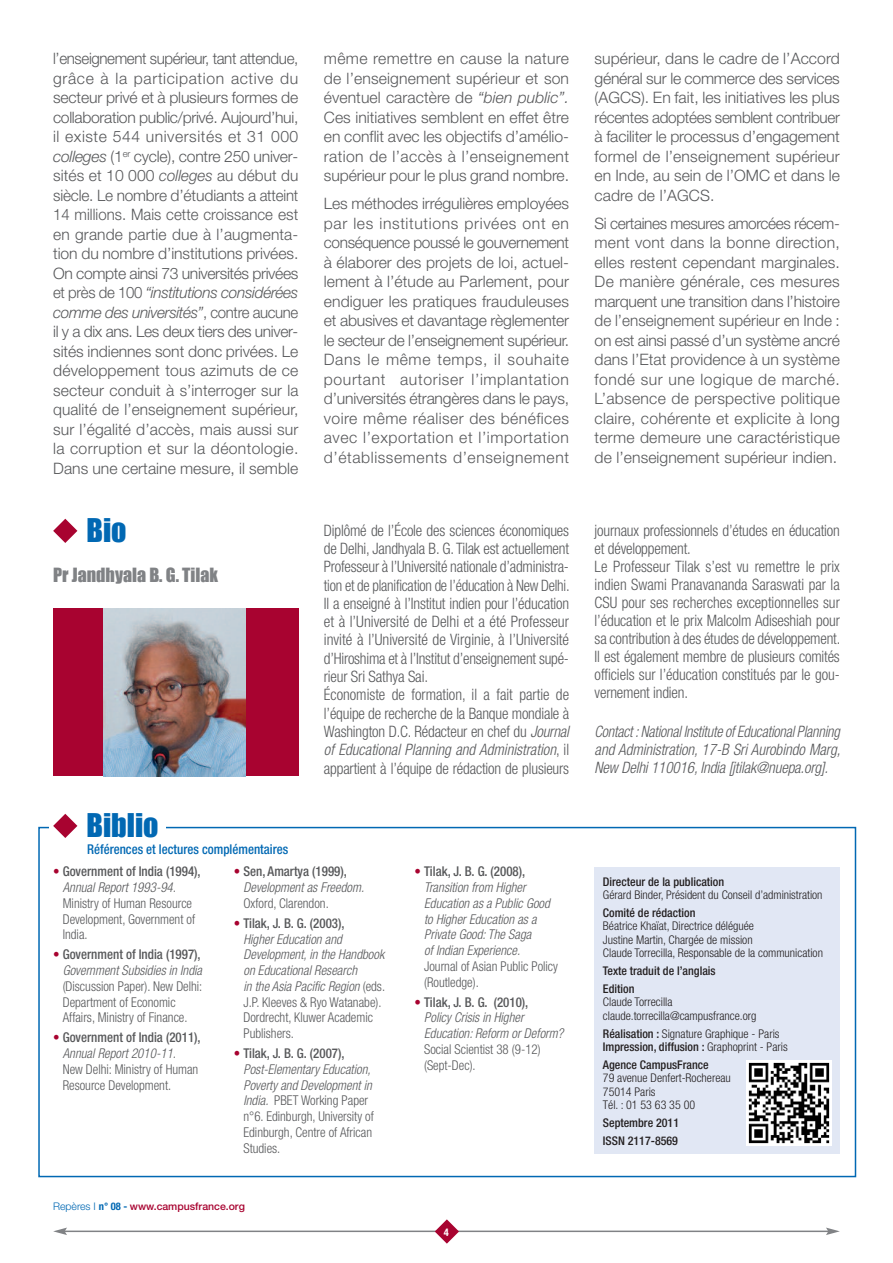
<style>
.page{position:relative;width:893px;height:1263px;background:#fff}
.page>*{position:absolute;margin:0;border:0;box-sizing:border-box;transform-origin:0 0}
.t1{font:30px "Impact";color:#0168b3}
.t2{font:18px "Impact";color:#808285}
.t3{font:300 15.75px/19.5px "Helvetica Neue";letter-spacing:.01em;color:#57585a;text-align:justify}
.t4{font:300 condensed 15.75px/18.3px "Helvetica Neue";letter-spacing:-.01em;color:#57585a;scale:.96 1}
.t5{font:300 15.75px/19.5px "Helvetica Neue";letter-spacing:.01em;color:#57585a;text-align:justify;scale:.96 1}
.t6{font:italic 300 condensed 15.75px/18px "Helvetica Neue";letter-spacing:-.005em;color:#57585a;text-align:justify;scale:.92 1}
.t7{font:italic 300 condensed 13.5px/15.8px "Helvetica Neue";letter-spacing:.005em;color:#57585a;scale:.96 1}
.t8{font:300 condensed 13.5px/15.8px "Helvetica Neue";color:#57585a;scale:.96 1}
.t9{font:500 condensed 13.5px/15.8px "Helvetica Neue";color:#57585a;scale:.96 1}
.t10{font:500 condensed 13.5px "Helvetica Neue";color:#0168b3;scale:.96 1}
.t11{font:300 condensed 12px/13.5px "Helvetica Neue";color:#231f20}
.t12{font:500 condensed 12px/17.7px "Helvetica Neue";color:#231f20}
.t13{font:500 10.5px "Helvetica Neue";color:#a80330}
.t14{font:700 condensed 10.5px "Helvetica Neue";color:#fff}
.s1{font-style:italic}
.s2{color:#a80330}
.s3{font-weight:300;font-style:italic}
.s4{font-weight:500;font-style:normal;color:#a80330}
.s5{font-weight:500;font-style:normal}
.s6{font-style:normal}
.s7{font-weight:500;color:#a80330}
.s8{font-weight:500}
.s9{font-weight:300;color:#0168b3}
.s10{font-weight:700;font-stretch:condensed;color:#0168b3}
</style>
<div class="page">
<hr style="left:64px;top:1230px;width:765px;height:2px;background:#808285">
<svg style="left:53px;top:1227px;width:14px;height:8px"></svg>
<svg style="left:826px;top:1227px;width:14px;height:8px"></svg>
<svg style="left:435px;top:1219px;width:24px;height:24px"></svg>
<div style="left:38px;top:827px;width:818px;height:350px;border:2px solid #0168b3"></div>
<div style="left:50px;top:806px;width:116px;height:43px;background:#fff"></div>
<svg style="left:53px;top:519px;width:24px;height:24px"></svg>
<svg style="left:53px;top:814px;width:24px;height:24px"></svg>
<div style="left:53px;top:608px;width:245px;height:168px;background:#a80330"></div>
<img style="left:103px;top:608px;width:142px;height:168px">
<div style="left:594px;top:867px;width:246px;height:286px;background:#e1e7f4"></div>
<img style="left:746px;top:1060px;width:85px;height:85px">
<p class="t5" style="left:53px;top:51px;width:257px">l’enseignement supérieur, tant attendue, grâce à la participation active du secteur privé et à plusieurs formes de collaboration public/privé. Aujourd’hui, il existe 544 universités et 31 000 <span class="s1">colleges</span> (1<sup>er</sup> cycle), contre 250 univer&shy;sités et 10 000 <span class="s1">colleges</span> au début du siècle. Le nombre d’étudiants a atteint 14 millions. Mais cette croissance est en grande partie due à l’augmenta&shy;tion du nombre d’institutions privées.<br>On compte ainsi 73 universités privées et près de 100 <span class="s1">“institutions considérées comme des universités”</span>, contre aucune il y a dix ans. Les deux tiers des univer&shy;sités indiennes sont donc privées. Le développement tous azimuts de ce secteur conduit à s’interroger sur la qualité de l’enseignement supérieur, sur l’égalité d’accès, mais aussi sur la corruption et sur la déontologie.<br>Dans une certaine mesure, il semble</p>
<p class="t3" style="left:324px;top:51px;width:247px">même remettre en cause la nature de l’enseignement supérieur et son éventuel caractère de <span class="s1">“bien public”.<br></span>Ces initiatives semblent en effet être en conflit avec les objectifs d’amélio&shy;ration de l’accès à l’enseignement supérieur pour le plus grand nombre.</p>
<p class="t3" style="left:324px;top:196px;width:247px">Les méthodes irrégulières employées par les institutions privées ont en conséquence poussé le gouvernement à élaborer des projets de loi, actuel&shy;lement à l’étude au Parlement, pour endiguer les pratiques frauduleuses et abusives et davantage règlementer le secteur de l’enseignement supérieur.<br>Dans le même temps, il souhaite pourtant autoriser l’implantation d’universités étrangères dans le pays, voire même réaliser des bénéfices avec l’exportation et l’importation d’établissements d’enseignement</p>
<p class="t3" style="left:595px;top:51px;width:247px">supérieur, dans le cadre de l’Accord général sur le commerce des services (AGCS). En fait, les initiatives les plus récentes adoptées semblent contribuer à faciliter le processus d’engagement formel de l’enseignement supérieur en Inde, au sein de l’OMC et dans le cadre de l’AGCS.</p>
<p class="t3" style="left:595px;top:215px;width:247px">Si certaines mesures amorcées récem&shy;ment vont dans la bonne direction, elles restent cependant marginales.<br>De manière générale, ces mesures marquent une transition dans l’histoire de l’enseignement supérieur en Inde : on est ainsi passé d’un système ancré dans l’Etat providence à un système fondé sur une logique de marché.<br>L’absence de perspective politique claire, cohérente et explicite à long terme demeure une caractéristique de l’enseignement supérieur indien.</p>
<h1 class="t1" style="left:87px;top:512px;width:42px">Bio</h1>
<p class="t2" style="left:53px;top:564px;width:166px">Pr Jandhyala B. G. Tilak</p>
<p class="t4" style="left:324px;top:522px;width:257px">Diplômé de l’École des sciences économiques de Delhi, Jandhyala B. G. Tilak est actuellement Professeur à l’Université nationale d’administra&shy;tion et de planification de l’éducation à New Delhi.<br>Il a enseigné à l’Institut indien pour l’éducation et à l’Université de Delhi et a été Professeur invité à l’Université de Virginie, à l’Université d’Hiroshima et à l’Institut d’enseignement supé&shy;rieur Sri Sathya Sai.<br>Économiste de formation, il a fait partie de l’équipe de recherche de la Banque mondiale à Washington D.C. Rédacteur en chef du <span class="s1">Journal of Educational Planning and Administration</span>, il appartient à l’équipe de rédaction de plusieurs</p>
<p class="t4" style="left:595px;top:522px;width:257px">journaux professionnels d’études en éducation et développement.<br>Le Professeur Tilak s’est vu remettre le prix indien Swami Pranavananda Saraswati par la CSU pour ses recherches exceptionnelles sur l’éducation et le prix Malcolm Adiseshiah pour sa contribution à des études de développement.<br>Il est également membre de plusieurs comités officiels sur l’éducation constitués par le gou&shy;vernement indien.</p>
<p class="t6" style="left:595px;top:724px;width:269px">Contact : National Institute of Educational Planning and Administration, 17-B Sri Aurobindo Marg, New Delhi 110016, India [jtilak@nuepa.org].</p>
<h1 class="t1" style="left:87px;top:807px;width:74px">Biblio</h1>
<p class="t9" style="left:63px;top:865px;width:145px;text-indent:-10px"><span class="s2">•</span> Government of India (1994),<br><span class="s3">Annual Report 1993-94.</span></p>
<p class="t8" style="left:63px;top:896px;width:140px">Ministry of Human Resource<br>Development, Government of<br>India.</p>
<p class="t7" style="left:53px;top:948px;width:157px;text-align:right"><span class="s4">•</span> <span class="s5">Government of India (1997),<br></span>Government Subsidies in India</p>
<p class="t8" style="left:63px;top:979px;width:147px">(Discussion Paper). New Delhi:<br>Department of Economic<br>Affairs, Ministry of Finance.</p>
<p class="t9" style="left:63px;top:1031px;width:145px;text-indent:-10px"><span class="s2">•</span> Government of India (2011),<br><span class="s3">Annual Report 2010-11.</span></p>
<p class="t8" style="left:63px;top:1062px;width:143px">New Delhi: Ministry of Human<br>Resource Development.</p>
<p class="t10" style="left:87px;top:844px;width:211px">Références et lectures complémentaires</p>
<p class="t7" style="left:243px;top:865px;width:127px;text-indent:-10px"><span class="s4">•</span> <span class="s5">Sen, Amartya (1999),<br></span>Development as Freedom.</p>
<p class="t8" style="left:243px;top:896px;width:90px">Oxford, Clarendon.</p>
<p class="t7" style="left:243px;top:916px;width:149px;text-indent:-10px"><span class="s4">•</span> <span class="s5">Tilak, J. B. G. (2003),<br></span>Higher Education and<br>Development, in the Handbook on Educational Research<br>in the Asia Pacific Region <span class="s6">(eds.<br>J.P. Kleeves &amp; Ryo Watanabe).<br>Dordrecht, Kluwer Academic<br>Publishers.</span></p>
<p class="t8" style="left:243px;top:1046px;width:137px;text-indent:-10px"><span class="s7">•</span> <span class="s8">Tilak, J. B. G. (2007),<br></span><span class="s1">Post-Elementary Education,<br>Poverty and Development in<br>India.</span> PBET Working Paper n°6. Edinburgh, University of<br>Edinburgh, Centre of African<br>Studies.</p>
<p class="t13" style="left:53px;top:1202px;width:193px"><span class="s9">Repères I</span> <span class="s10">n° 08 -</span> www.campusfrance.org</p>
<p class="t7" style="left:424px;top:865px;width:132px;text-indent:-10px"><span class="s4">•</span> <span class="s5">Tilak, J. B. G. (2008),<br></span>Transition from Higher<br>Education as a Public Good to Higher Education as a<br>Private Good: The Saga<br>of Indian Experience.</p>
<p class="t8" style="left:424px;top:959px;width:141px">Journal of Asian Public Policy (Routledge).</p>
<p class="t7" style="left:424px;top:995px;width:146px;text-indent:-10px"><span class="s4">•</span> <span class="s5">Tilak, J. B. G. (2010),<br></span>Policy Crisis in Higher<br>Education: Reform or Deform?</p>
<p class="t8" style="left:424px;top:1042px;width:123px">Social Scientist 38 (9-12) (Sept-Dec).</p>
<p class="t14" style="left:444px;top:1228px;width:7px">4</p>
<p class="t12" style="left:603px;top:873px;width:123px">Directeur de la publication</p>
<p class="t11" style="left:603px;top:889px;width:221px">Gérard Binder, Président du Conseil d’administration</p>
<p class="t12" style="left:603px;top:905px;width:94px">Comité de rédaction</p>
<p class="t11" style="left:603px;top:920px;width:222px">Béatrice Khaïat, Directrice déléguée<br>Justine Martin, Chargée de mission<br>Claude Torrecilla, Responsable de la communication</p>
<p class="t12" style="left:603px;top:963px;width:114px">Texte traduit de l’anglais<br>Edition</p>
<p class="t11" style="left:603px;top:996px;width:155px">Claude Torrecilla claude.torrecilla@campusfrance.org</p>
<p class="t11" style="left:603px;top:1028px;width:186px"><span class="s8">Réalisation :</span> Signature Graphique - Paris<br><span class="s8">Impression, diffusion :</span> Graphoprint - Paris</p>
<p class="t12" style="left:603px;top:1057px;width:107px">Agence CampusFrance</p>
<p class="t11" style="left:603px;top:1072px;width:129px">79 avenue Denfert-Rochereau<br>75014 Paris<br>Tél. : 01 53 63 35 00</p>
<p class="t12" style="left:603px;top:1115px;width:78px">Septembre 2011<br>ISSN 2117-8569</p>
</div>
